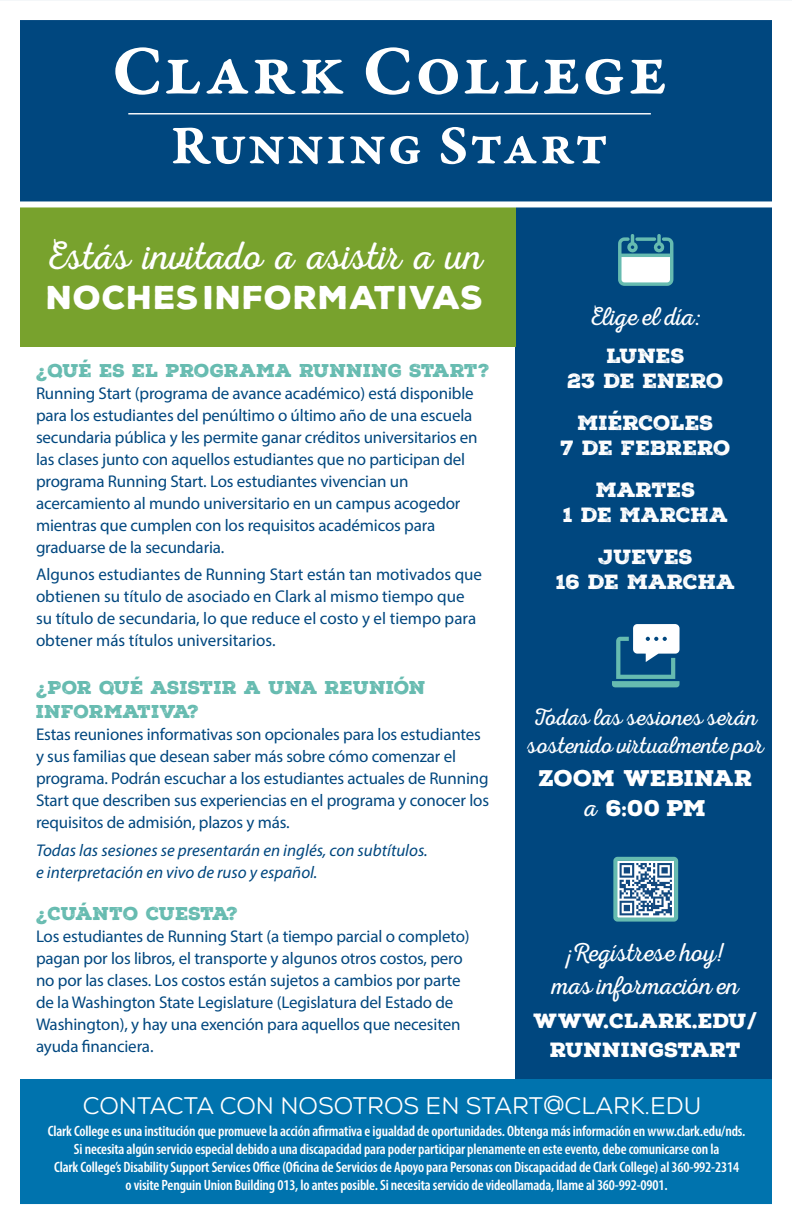
<style>
.page{position:relative;width:792px;height:1224px;background:#fff}
.page>*{position:absolute;margin:0;border:0;box-sizing:border-box;transform-origin:0 0}
.t1{font:74px "Garamond Premr Pro Smbd Capt";letter-spacing:.01em;color:#fff}
.t2{font:58.2px "Garamond Premr Pro Smbd Capt";letter-spacing:.015em;color:#fff}
.t3{font:40px "Nexa Rust Script L 1";color:#fff}
.t4{font:900 32px "Nexa Rust Sans";letter-spacing:.03em;color:#fff}
.t5{font:26px "Nexa Rust Script L 1";color:#fff}
.t6{font:24px "Nexa Rust Script L 1";color:#fff}
.t7{font:24px "Nexa Rust Sans";color:#fff}
.t8{font:900 22px/29.4px "Nexa Rust Slab";letter-spacing:-.01em;color:#fff;text-align:center}
.t9{font:20px/25px "Nexa Rust Slab Black 1";letter-spacing:-.005em;color:#fff;text-align:center}
.t10{font:900 20px/29.4px "Nexa Rust Slab";color:#fff;text-align:center}
.t11{font:18px/24px "Nexa Rust Slab Black 1";color:#66bbb0}
.t12{font:18px "Nexa Rust Slab Black 1";letter-spacing:-.02em;color:#66bbb0}
.t13{font:17px/22px "Myriad Pro";letter-spacing:-.01em;color:#00477f}
.t14{font:italic 17px/22px "Myriad Pro";color:#00477f}
.t15{font:600 condensed 15px/18px "Myriad Pro";letter-spacing:-.01em;color:#fff;text-align:center}
.s1{font-family:"Nexa Rust Script L 1";font-weight:400;font-size:26px}
</style>
<div class="page">
<div style="left:516px;top:98px;width:276px;height:1091px;background:#00477f"></div>
<div style="left:10px;top:204px;width:506px;height:143px;background:#78a22d"></div>
<div style="left:0;top:0;width:792px;height:204px;background:#00477f"></div>
<div style="left:0;top:1079px;width:792px;height:137px;background:#0073ae"></div>
<div style="left:6px;top:201px;width:786px;height:6px;background:#fff"></div>
<div style="left:0;top:0;width:792px;height:1224px;border:20px solid #fff"></div>
<hr style="left:128px;top:113px;width:523px;height:1px;background:#fff">
<svg style="left:612px;top:624px;width:68px;height:63px"></svg>
<svg style="left:618px;top:862px;width:55px;height:55px"></svg>
<svg style="left:620px;top:863px;width:52px;height:52px;background:#809dba"></svg>
<div style="left:613px;top:857px;width:65px;height:65px;border:4px solid #66bbb0;border-radius:2px"></div>
<svg style="left:618px;top:234px;width:55px;height:52px"></svg>
<p class="t1" style="left:111px;top:25px;width:558px">Clark College</p>
<p class="t2" style="left:171px;top:109px;width:440px">Running Start</p>
<p class="t3" style="left:46px;top:232px;width:438px">Estás invitado a asistir a un</p>
<p class="t4" style="left:46px;top:276px;width:438px">NOCHES INFORMATIVAS</p>
<p class="t11" style="left:36px;top:358px;width:455px">¿QUÉ ES EL PROGRAMA RUNNING START?</p>
<p class="t13" style="left:36px;top:382px;width:443px">Running Start (programa de avance académico) está disponible para los estudiantes del penúltimo o último año de una escuela secundaria pública y les permite ganar créditos universitarios en las clases junto con aquellos estudiantes que no participan del programa Running Start. Los estudiantes vivencian un acercamiento al mundo universitario en un campus acogedor mientras que cumplen con los requisitos académicos para graduarse de la secundaria.</p>
<p class="t13" style="left:36px;top:563px;width:448px">Algunos estudiantes de Running Start están tan motivados que obtienen su título de asociado en Clark al mismo tiempo que su título de secundaria, lo que reduce el costo y el tiempo para obtener más títulos universitarios.</p>
<p class="t11" style="left:36px;top:676px;width:392px">¿POR QUÉ ASISTIR A UNA REUNIÓN<br>INFORMATIVA?</p>
<p class="t13" style="left:36px;top:723px;width:455px">Estas reuniones informativas son opcionales para los estudiantes y sus familias que desean saber más sobre cómo comenzar el programa. Podrán escuchar a los estudiantes actuales de Running Start que describen sus experiencias en el programa y conocer los requisitos de admisión, plazos y más.</p>
<p class="t14" style="left:36px;top:839px;width:393px">Todas las sesiones se presentarán en inglés, con subtítulos. e interpretación en vivo de ruso y español.</p>
<p class="t12" style="left:36px;top:901px;width:204px">¿CUÁNTO CUESTA?</p>
<p class="t13" style="left:36px;top:925px;width:435px">Los estudiantes de Running Start (a tiempo parcial o completo) pagan por los libros, el transporte y algunos otros costos, pero no por las clases. Los costos están sujetos a cambios por parte de la Washington State Legislature (Legislatura del Estado de Washington), y hay una exención para aquellos que necesiten ayuda financiera.</p>
<p class="t5" style="left:590px;top:300px;width:113px">Elige el día:</p>
<p class="t9" style="left:568px;top:344px;width:158px">LUNES<br>23 DE ENERO</p>
<p class="t9" style="left:561px;top:411px;width:172px">MIÉRCOLES<br>7 DE FEBRERO</p>
<p class="t9" style="left:563px;top:478px;width:167px">MARTES<br>1 DE MARCHA</p>
<p class="t9" style="left:556px;top:545px;width:181px">JUEVES<br>16 DE MARCHA</p>
<p class="t6" style="left:534px;top:703px;width:225px">Todas las sesiones serán</p>
<p class="t6" style="left:527px;top:731px;width:238px">sostenido virtualmente por</p>
<p class="t8" style="left:539px;top:764px;width:215px">ZOOM WEBINAR <span class="s1">a</span> 6:00 PM</p>
<p class="t5" style="left:566px;top:937px;width:161px">¡Regístrese hoy!</p>
<p class="t5" style="left:552px;top:970px;width:188px">mas información en</p>
<p class="t10" style="left:534px;top:1006px;width:226px">WWW.CLARK.EDU/<br>RUNNINGSTART</p>
<p class="t7" style="left:83px;top:1092px;width:620px">CONTACTA CON NOSOTROS EN START@CLARK.EDU</p>
<p class="t15" style="left:48px;top:1121px;width:699px">Clark College es una institución que promueve la acción afirmativa e igualdad de oportunidades. Obtenga más información en www.clark.edu/nds.<br>Si necesita algún servicio especial debido a una discapacidad para poder participar plenamente en este evento, debe comunicarse con la<br>Clark College’s Disability Support Services Office (Oficina de Servicios de Apoyo para Personas con Discapacidad de Clark College) al 360-992-2314<br>o visite Penguin Union Building 013, lo antes posible. Si necesita servicio de videollamada, llame al 360-992-0901.</p>
</div>
